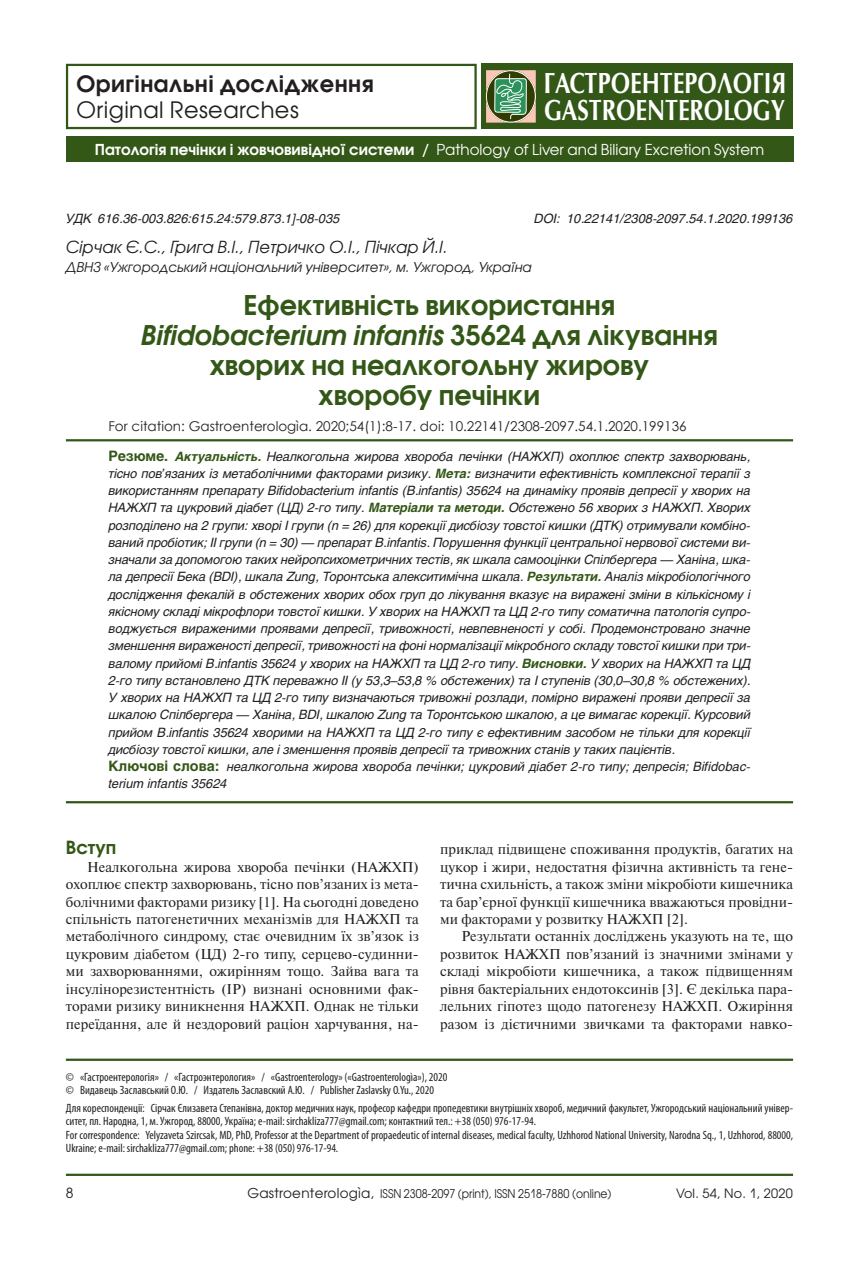
<style>
.page{position:relative;width:859px;height:1263px;background:#fff}
.page>*{position:absolute;margin:0;border:0;box-sizing:border-box;transform-origin:0 0}
.t1{font:700 27.75px/27.5px "Opium New";letter-spacing:-.005em;color:#fff;scale:.8 1}
.t2{font:700 27px/30px "Avant Garde Gothic C";color:#335717;text-align:center}
.t3{font:700 22.5px "Avant Garde Gothic C";letter-spacing:.02em;color:#231f20}
.t4{font:22.5px "Avant Garde Gothic C";letter-spacing:.02em;color:#231f20}
.t5{font:700 18px "Avant Garde Gothic C";color:#335717}
.t6{font:italic 16.5px "Avant Garde Gothic C";color:#231f20}
.t7{font:15px "Avant Garde Gothic C";color:#fff}
.t8{font:14.25px/17.4px "Newton C";color:#231f20;text-align:justify}
.t9{font:13.95px "Avant Garde Gothic C";color:#231f20}
.t10{font:13.5px "Century Gothic";color:#231f20}
.t11{font:italic 13.5px "Avant Garde Gothic C";color:#231f20}
.t12{font:italic 12.75px/17.2px "Helios";letter-spacing:-.01em;color:#231f20}
.t13{font:12.75px "Avant Garde Gothic C";letter-spacing:.02em;color:#231f20}
.t14{font:condensed 12px/13.5px "Myriad Pro";color:#231f20}
.t15{font:12px "Avant Garde Gothic C";color:#231f20;scale:.9 1}
.s1{font-weight:700}
.s2{font-style:italic}
.s3{font-weight:700;font-style:normal;font-size:14.25px;color:#335717}
.s4{font-weight:700;color:#335717}
.s5{font-size:13.5px}
.s6{font-family:"Century Gothic";font-size:13.8px}
.s7{font-size:13.95px}
</style>
<div class="page">
<div style="left:481px;top:64px;width:312px;height:65px;background:#335717"></div>
<svg style="left:486px;top:70px;width:50px;height:53px;background:#809873"></svg>
<div style="left:66px;top:64px;width:411px;height:65px;border:2px solid #335717"></div>
<hr style="left:66px;top:1174px;width:727px;height:2px;background:#335717">
<div style="left:66px;top:136px;width:727px;height:26px;background:#335717"></div>
<hr style="left:66px;top:439px;width:727px;height:2px;background:#335717">
<hr style="left:66px;top:801px;width:727px;height:2px;background:#335717">
<hr style="left:66px;top:1058px;width:727px;height:3px;background:#335717">
<h3 class="t3" style="left:77px;top:70px;width:299px">Оригінальні дослідження</h3>
<h3 class="t4" style="left:77px;top:97px;width:224px">Original Researches</h3>
<h1 class="t1" style="left:543px;top:69px;width:304px">ГАСТРОЕНТЕРОЛОГIЯ<br>GASTROENTEROLOGY</h1>
<p class="t7" style="left:95px;top:140px;width:671px"><span class="s1">Патологія печінки і жовчовивідної системи /</span> Pathology of Liver and Biliary Excretion System</p>
<p class="t12" style="left:66px;top:209px;width:276px">УДК 616.36-003.826:615.24:579.873.1]-08-035</p>
<p class="t12" style="left:534px;top:209px;width:260px">DOI: 10.22141/2308-2097.54.1.2020.199136</p>
<p class="t6" style="left:66px;top:237px;width:383px">Сірчак Є.С., Грига В.І., Петричко О.І., Пічкар Й.І.</p>
<p class="t11" style="left:66px;top:259px;width:467px">ДВНЗ «Ужгородський національний університет», м. Ужгород, Україна</p>
<h2 class="t2" style="left:141px;top:289px;width:579px">Ефективність використання<br><span class="s2">Bifidobacterium infantis</span> 35624 для лікування хворих на неалкогольну жирову<br>хворобу печінки</h2>
<p class="t10" style="left:108px;top:416px;width:580px">For citation: Gastroenterologìa. 2020;54(1):8-17. doi: 10.22141/2308-2097.54.1.2020.199136</p>
<p class="t12" style="left:108px;top:447px;width:644px"><span class="s3">Резюме.</span> <span class="s4">Актуальність.</span> Неалкогольна жирова хвороба печінки (НАЖХП) охоплює спектр захворювань, тісно пов’язаних із метаболічними факторами ризику. <span class="s4">Мета:</span> визначити ефективність комплексної терапії з використанням препарату Bifidobacterium infantis (B.іnfantis) 35624 на динаміку проявів депресії у хворих на НАЖХП та цукровий діабет (ЦД) 2-го типу. <span class="s4">Матеріали та методи.</span> Обстежено 56 хворих з НАЖХП. Хворих розподілено на 2 групи: хворі І групи (n = 26) для корекції дисбіозу товстої кишки (ДТК) отримували комбіно&shy;ваний пробіотик; ІІ групи (n = 30) — препарат B.іnfantis. Порушення функції центральної нервової системи ви&shy;значали за допомогою таких нейропсихометричних тестів, як шкала самооцінки Спілбергера — Ханіна, шка&shy;ла депресії Бека (BDI), шкала Zung, Торонтська алекситимічна шкала. <span class="s4">Результати.</span> Аналіз мікробіологічного дослідження фекалій в обстежених хворих обох груп до лікування вказує на виражені зміни в кількісному і якісному складі мікрофлори товстої кишки. У хворих на НАЖХП та ЦД 2-го типу соматична патологія супро&shy;воджується вираженими проявами депресії, тривожності, невпевненості у собі. Продемонстровано значне зменшення вираженості депресії, тривожності на фоні нормалізації мікробного складу товстої кишки при три&shy;валому прийомі B.infantis 35624 у хворих на НАЖХП та ЦД 2-го типу. <span class="s4">Висновки.</span> У хворих на НАЖХП та ЦД 2-го типу встановлено ДТК переважно ІІ (у 53,3–53,8 % обстежених) та І ступенів (30,0–30,8 % обстежених).<br>У хворих на НАЖХП та ЦД 2-го типу визначаються тривожні розлади, помірно виражені прояви депресії за шкалою Спілбергера — Ханіна, BDI, шкалою Zung та Торонтською шкалою, а це вимагає корекції. Курсовий прийом B.infantis 35624 хворими на НАЖХП та ЦД 2-го типу є ефективним засобом не тільки для корекції дисбіозу товстої кишки, але і зменшення проявів депресії та тривожних станів у таких пацієнтів.<br><span class="s3">Ключові слова:</span> неалкогольна жирова хвороба печінки; цукровий діабет 2-го типу; депресія; Bifidobac&shy;terium infantis 35624</p>
<h3 class="t5" style="left:66px;top:837px;width:52px">Вступ</h3>
<p class="t8" style="left:66px;top:858px;width:354px;text-indent:21px">Неалкогольна жирова хвороба печінки (НАЖХП) охоплює спектр захворювань, тісно пов’язаних із мета&shy;болічними факторами ризику [1]. На сьогодні доведено спільність патогенетичних механізмів для НАЖХП та метаболічного синдрому, стає очевидним їх зв’язок із цукровим діабетом (ЦД) 2-го типу, серцево-судинни&shy;ми захворюваннями, ожирінням тощо. Зайва вага та інсулінорезистентність (ІР) визнані основними фак&shy;торами ризику виникнення НАЖХП. Однак не тільки переїдання, але й нездоровий раціон харчування, на-</p>
<p class="t8" style="left:440px;top:841px;width:354px">приклад підвищене споживання продуктів, багатих на цукор і жири, недостатня фізична активність та гене&shy;тична схильність, а також зміни мікробіоти кишечника та бар’єрної функції кишечника вважаються провідни&shy;ми факторами у розвитку НАЖХП [2].</p>
<p class="t8" style="left:440px;top:928px;width:354px;text-indent:21px">Результати останніх досліджень указують на те, що розвиток НАЖХП пов’язаний із значними змінами у складі мікробіоти кишечника, а також підвищенням рівня бактеріальних ендотоксинів [3]. Є декілька пара&shy;лельних гіпотез щодо патогенезу НАЖХП. Ожиріння разом із дієтичними звичками та факторами навко-</p>
<p class="t14" style="left:66px;top:1070px;width:383px">© «Гастроентерологія» / «Гастроэнтерология» / «Gastroenterology» («Gastroenterologìa»), 2020 © Видавець Заславський О.Ю. / Издатель Заславский А.Ю. / Publisher Zaslavsky O.Yu., 2020</p>
<p class="t14" style="left:66px;top:1101px;width:729px">Для кореспонденції: Сірчак Єлизавета Степанівна, доктор медичних наук, професор кафедри пропедевтики внутрішніх хвороб, медичний факультет, Ужгородський національний універ&shy;ситет, пл. Народна, 1, м. Ужгород, 88000, Україна; e-mail: sirchakliza777@gmail.com; контактний тел.: +38 (050) 976-17-94.<br>For correspondence: Yelyzaveta Szircsak, MD, PhD, Professor at the Department of propaedeutic of internal diseases, medical faculty, Uzhhorod National University, Narodna Sq., 1, Uzhhorod, 88000, Ukraine; e-mail: sirchakliza777@gmail.com; phone: +38 (050) 976-17-94.</p>
<p class="t9" style="left:66px;top:1185px;width:9px">8</p>
<p class="t15" style="left:247px;top:1187px;width:406px"><span class="s5">Gastroenterolog</span><span class="s6">ì</span><span class="s5">a</span><span class="s7">,</span> ISSN 2308-2097 (print), ISSN 2518-7880 (online)</p>
<p class="t13" style="left:676px;top:1186px;width:118px">Vol. 54, No. 1, 2020</p>
</div>
